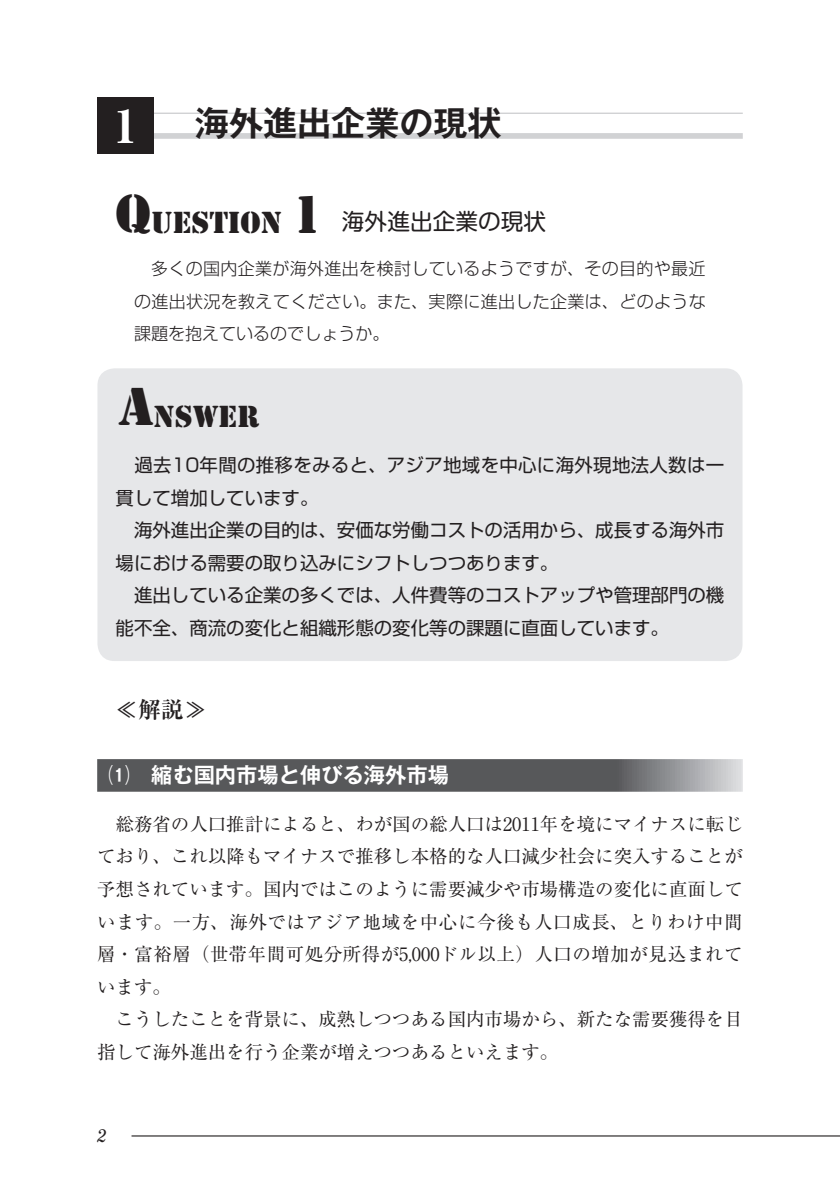
<style>
.page{position:relative;width:840px;height:1191px;background:#fff}
.page>*{position:absolute;margin:0;border:0;box-sizing:border-box;transform-origin:0 0}
.t1{font:800 45.4px "Ryumin Pro";color:#fff}
.t2{font:700 34px "Gothic MB101 Pro De";color:#231f20}
.t3{font:28.4px "Stencil Std";color:#231f20}
.t4{font:22.6px "Shin M Go Pro";color:#231f20}
.t5{font:700 22.6px "Ryumin Pro";color:#231f20}
.t6{font:700 21.2px "Gothic MB101 Pro De";color:#fff}
.t7{font:18.4px/32.6px "Ryumin Pro";color:#231f20;text-align:justify}
.t8{font:18.4px/32.6px "Shin Go Pro";color:#231f20}
.t9{font:300 17px/32.6px "Shin Go Pro";letter-spacing:.02em;color:#231f20;text-align:justify}
.t10{font:15.6px "MO Suuji HA F In";color:#231f20}
.s1{font-family:"Stencil Std";font-size:49.6px}
.s2{font-family:"Stencil Std";font-size:28.4px}
.s3{font-size:49.6px}
</style>
<div class="page">
<hr style="left:136px;top:113px;width:606px;height:1px;background:#d1d2d4">
<div style="left:136px;top:133px;width:606px;height:6px;background:#d1d2d4"></div>
<div style="left:97px;top:368px;width:645px;height:293px;background:#e6e7e9;border-radius:17px"></div>
<div style="left:97px;top:97px;width:57px;height:57px;background:#231f20"></div>
<hr style="left:131px;top:1135px;width:708px;height:1px;background:#231f20">
<svg style="left:97px;top:759px;width:645px;height:32px;background:#646567"></svg>
<h1 class="t1" style="left:114px;top:90px;width:24px">1</h1>
<h2 class="t2" style="left:195px;top:94px;width:308px">海外進出企業の現状</h2>
<p class="t4" style="left:116px;top:203px;width:432px"><span class="s1">Q</span><span class="s2">UESTION</span> <span class="s1">1</span> 海外進出企業の現状</p>
<p class="t9" style="left:134px;top:250px;width:573px;text-indent:17px">多くの国内企業が海外進出を検討しているようですが、その目的や最近の進出状況を教えてください。また、実際に進出した企業は、どのような課題を抱えているのでしょうか。</p>
<h3 class="t3" style="left:119px;top:398px;width:142px"><span class="s3">A</span>NSWER</h3>
<p class="t8" style="left:116px;top:446px;width:610px">　過去10年間の推移をみると、アジア地域を中心に海外現地法人数は一貫して増加しています。<br>　海外進出企業の目的は、安価な労働コストの活用から、成長する海外市場における需要の取り込みにシフトしつつあります。<br>　進出している企業の多くでは、人件費等のコストアップや管理部門の機能不全、商流の変化と組織形態の変化等の課題に直面しています。</p>
<p class="t5" style="left:116px;top:692px;width:92px">≪解説≫</p>
<p class="t6" style="left:108px;top:757px;width:342px">⑴　縮む国内市場と伸びる海外市場</p>
<p class="t7" style="left:97px;top:806px;width:646px;text-indent:18px">総務省の人口推計によると、わが国の総人口は2011年を境にマイナスに転じており、これ以降もマイナスで推移し本格的な人口減少社会に突入することが予想されています。国内ではこのように需要減少や市場構造の変化に直面しています。一方、海外ではアジア地域を中心に今後も人口成長、とりわけ中間層・富裕層（世帯年間可処分所得が5,000ドル以上）人口の増加が見込まれています。</p>
<p class="t7" style="left:97px;top:1002px;width:646px;text-indent:18px">こうしたことを背景に、成熟しつつある国内市場から、新たな需要獲得を目指して海外進出を行う企業が増えつつあるといえます。</p>
<p class="t10" style="left:97px;top:1128px;width:11px">2</p>
</div>
